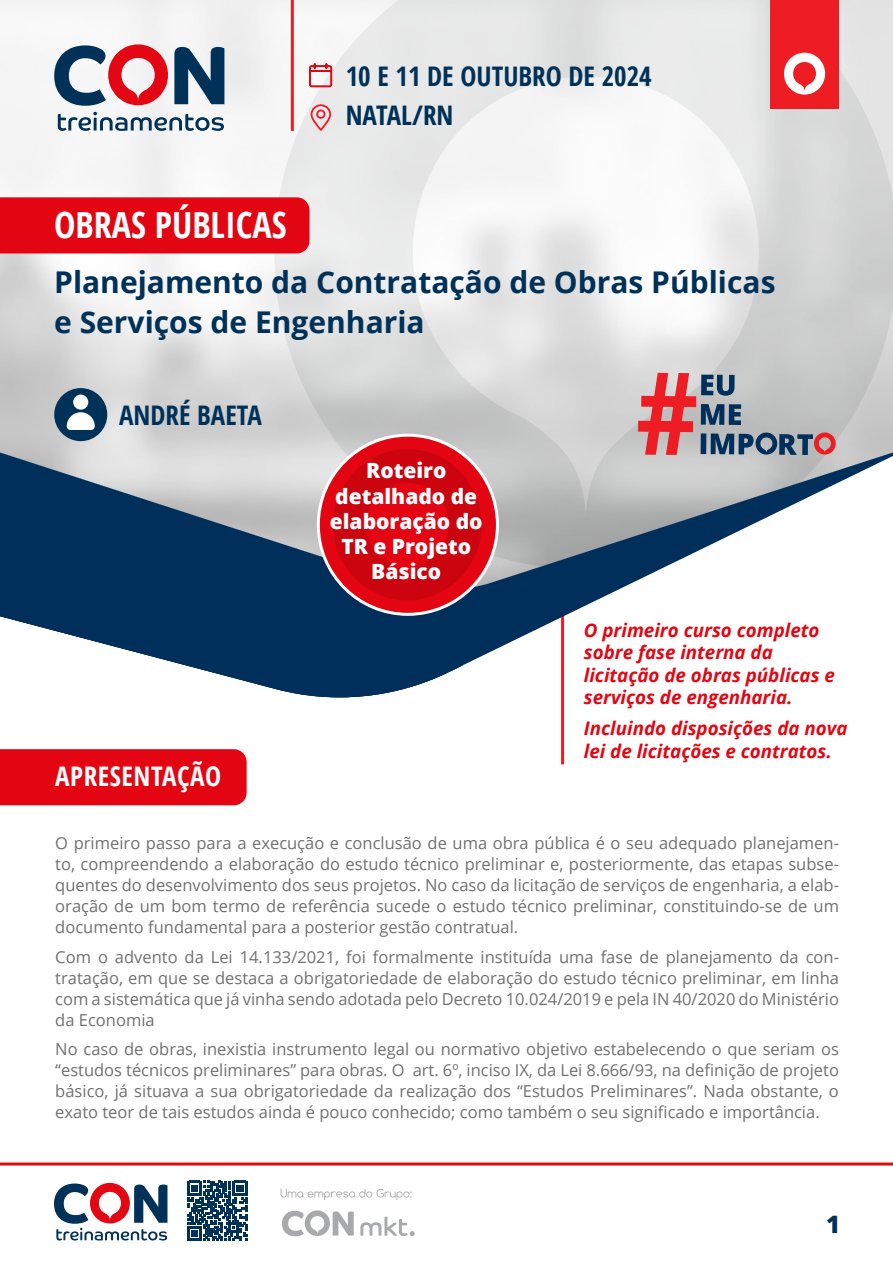
<style>
.page{position:relative;width:893px;height:1263px;background:#fff}
.page>*{position:absolute;margin:0;border:0;box-sizing:border-box;transform-origin:0 0}
.t1{font:700 condensed 36px "Open Sans";color:#fff}
.t2{font:700 30px/40.5px "Open Sans";color:#003158}
.t3{font:700 condensed 27px/39px "Open Sans";color:#003158}
.t4{font:700 condensed 27px "Open Sans";letter-spacing:.02em;color:#fff}
.t5{font:800 24px "Open Sans";color:#003158}
.t6{font:800 21px/25.2px "Open Sans";color:#fff;text-align:center}
.t7{font:italic 700 18.75px/22.5px "Open Sans";color:#e30613}
.t8{font:16.5px/21px "Open Sans";color:#707070;text-align:justify}
</style>
<div class="page">
<hr style="left:561px;top:597px;width:3px;height:167px;background:#ee1d23">
<img style="left:0;top:0;width:893px;height:446px">
<svg style="left:326px;top:446px;width:567px;height:258px"></svg>
<svg style="left:0;top:446px;width:463px;height:251px;background:#506e8b"></svg>
<svg style="left:0;top:1162px;width:893px;height:79px"></svg>
<svg style="left:281px;top:1189px;width:131px;height:11px"></svg>
<svg style="left:360px;top:1216px;width:55px;height:20px"></svg>
<svg style="left:282px;top:1210px;width:72px;height:26px"></svg>
<svg style="left:54px;top:1183px;width:113px;height:57px"></svg>
<svg style="left:187px;top:1181px;width:60px;height:60px"></svg>
<svg style="left:54px;top:44px;width:170px;height:62px"></svg>
<svg style="left:58px;top:112px;width:166px;height:19px"></svg>
<div style="left:771px;top:0;width:68px;height:109px;background:#ee1d23"></div>
<svg style="left:784px;top:53px;width:41px;height:42px"></svg>
<svg style="left:308px;top:63px;width:25px;height:25px"></svg>
<svg style="left:638px;top:373px;width:198px;height:82px;background:#ae9299"></svg>
<hr style="left:291px;top:0;width:3px;height:131px;background:#ee1d23">
<svg style="left:311px;top:104px;width:20px;height:27px"></svg>
<div style="left:54px;top:388px;width:53px;height:53px;background:#003158;border-radius:50%"></div>
<div style="left:73px;top:395px;width:15px;height:15px;background:#fff;border-radius:50%"></div>
<svg style="left:67px;top:412px;width:28px;height:18px"></svg>
<svg style="left:318px;top:435px;width:179px;height:179px;background:#e72b36"></svg>
<svg style="left:333px;top:449px;width:149px;height:151px;background:#d20e1a"></svg>
<div style="left:0;top:197px;width:309px;height:56px;background:#e30512"></div>
<div style="left:0;top:749px;width:247px;height:56px;background:#e30512"></div>
<h3 class="t3" style="left:346px;top:56px;width:307px">10 E 11 DE OUTUBRO DE 2024<br>NATAL/RN</h3>
<h1 class="t1" style="left:54px;top:200px;width:234px">OBRAS PÚBLICAS</h1>
<h2 class="t2" style="left:54px;top:261px;width:723px">Planejamento da Contratação de Obras Públicas e Serviços de Engenharia</h2>
<h3 class="t3" style="left:119px;top:395px;width:144px">ANDRÉ BAETA</h3>
<p class="t6" style="left:330px;top:457px;width:154px">Roteiro detalhado de elaboração do<br>TR e Projeto<br>Básico</p>
<p class="t4" style="left:55px;top:757px;width:167px">APRESENTAÇÃO</p>
<p class="t7" style="left:584px;top:618px;width:253px">O primeiro curso completo sobre fase interna da licitação de obras públicas e serviços de engenharia.</p>
<p class="t7" style="left:584px;top:716px;width:265px">Incluindo disposições da nova lei de licitações e contratos.</p>
<p class="t8" style="left:55px;top:832px;width:785px">O primeiro passo para a execução e conclusão de uma obra pública é o seu adequado planejamen&shy;to, compreendendo a elaboração do estudo técnico preliminar e, posteriormente, das etapas subse&shy;quentes do desenvolvimento dos seus projetos. No caso da licitação de serviços de engenharia, a elab&shy;oração de um bom termo de referência sucede o estudo técnico preliminar, constituindo-se de um documento fundamental para a posterior gestão contratual.</p>
<p class="t8" style="left:55px;top:946px;width:785px">Com o advento da Lei 14.133/2021, foi formalmente instituída uma fase de planejamento da con&shy;tratação, em que se destaca a obrigatoriedade de elaboração do estudo técnico preliminar, em linha com a sistemática que já vinha sendo adotada pelo Decreto 10.024/2019 e pela IN 40/2020 do Ministério da Economia</p>
<p class="t8" style="left:55px;top:1038px;width:785px">No caso de obras, inexistia instrumento legal ou normativo objetivo estabelecendo o que seriam os “estudos técnicos preliminares” para obras. O art. 6º, inciso IX, da Lei 8.666/93, na definição de projeto básico, já situava a sua obrigatoriedade da realização dos “Estudos Preliminares”. Nada obstante, o exato teor de tais estudos ainda é pouco conhecido; como também o seu significado e importância.</p>
<h3 class="t5" style="left:826px;top:1206px;width:16px">1</h3>
</div>
